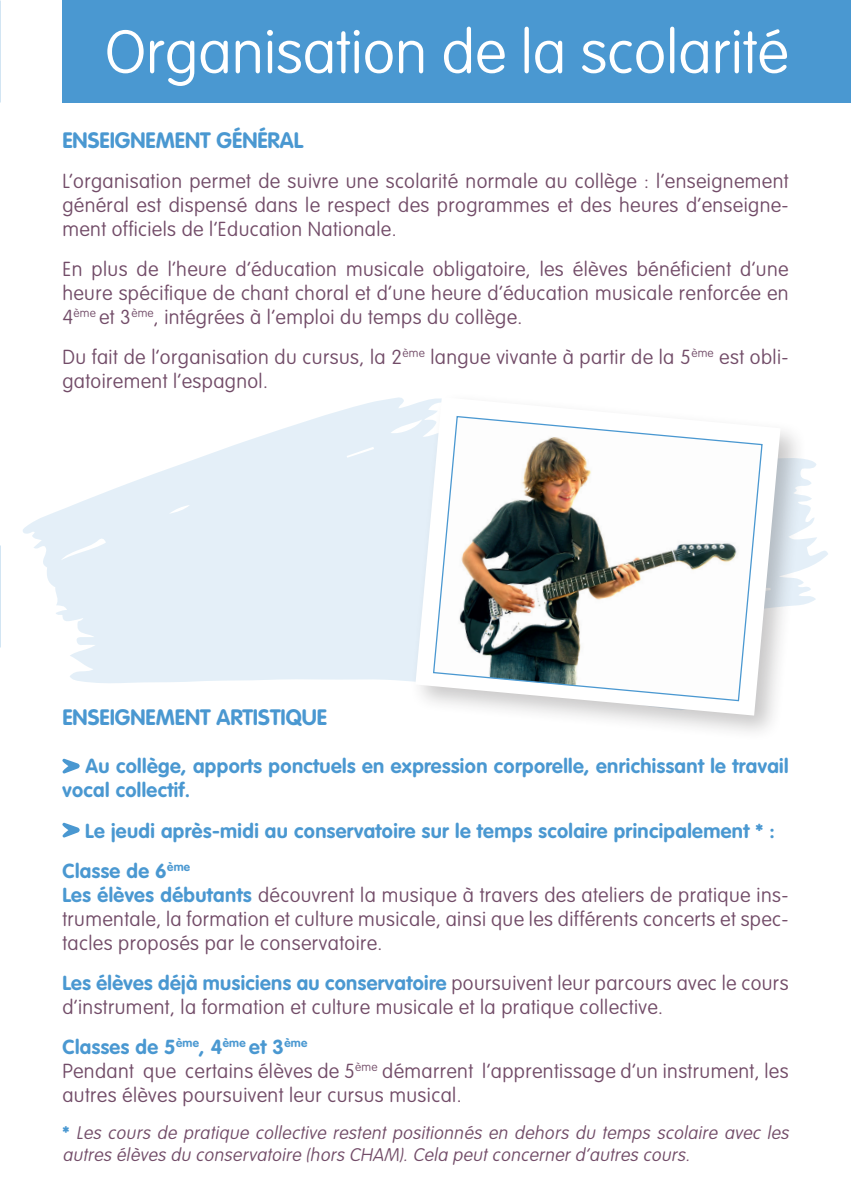
<style>
.page{position:relative;width:851px;height:1191px;background:#fff}
.page>*{position:absolute;margin:0;border:0;box-sizing:border-box;transform-origin:0 0}
.t1{font:100 60px "VAG Rounded";color:#fff}
.t2{font:700 22px "VAG Rounded";color:#4a98d1}
.t3{font:100 20px/24px "VAG Rounded";letter-spacing:.02em;color:#724c68;text-align:justify}
.t4{font:700 20px/24px "VAG Rounded";letter-spacing:.02em;color:#4a98d1}
.t5{font:italic 100 18px/21.6px "VAG Rounded";color:#724c68}
.s1{font-weight:700;color:#4a98d1}
.s2{font-weight:700;font-style:normal;color:#4a98d1}
</style>
<div class="page">
<svg style="left:23px;top:397px;width:805px;height:286px;fill:#e4eff8"></svg>
<div style="left:62px;top:0;width:788px;height:102px;background:#4a98d1"></div>
<svg style="left:62px;top:758px;width:18px;height:15px"></svg>
<svg style="left:62px;top:822px;width:18px;height:15px"></svg>
<div style="left:409px;top:391px;width:398px;height:351px;background:#231f20;opacity:.25"></div>
<svg style="left:415px;top:397px;width:365px;height:318px"></svg>
<svg style="left:432px;top:415px;width:331px;height:287px"></svg>
<h1 class="t1" style="left:105px;top:18px;width:685px">Organisation de la scolarité</h1>
<p class="t2" style="left:62px;top:127px;width:242px">ENSEIGNEMENT GÉNÉRAL</p>
<p class="t3" style="left:62px;top:169px;width:727px">L’organisation permet de suivre une scolarité normale au collège : l’enseignement général est dispensé dans le respect des programmes et des heures d’enseigne&shy;ment officiels de l’Education Nationale.</p>
<p class="t3" style="left:62px;top:257px;width:727px">En plus de l’heure d’éducation musicale obligatoire, les élèves bénéficient d’une heure spécifique de chant choral et d’une heure d’éducation musicale renforcée en 4<sup>ème</sup> et 3<sup>ème</sup>, intégrées à l’emploi du temps du collège.</p>
<p class="t3" style="left:62px;top:345px;width:727px">Du fait de l’organisation du cursus, la 2<sup>ème</sup> langue vivante à partir de la 5<sup>ème</sup> est obli&shy;gatoirement l’espagnol.</p>
<p class="t2" style="left:62px;top:705px;width:266px">ENSEIGNEMENT ARTISTIQUE</p>
<p class="t4" style="left:62px;top:754px;width:727px;text-indent:23px">Au collège, apports ponctuels en expression corporelle, enrichissant le travail vocal collectif.</p>
<p class="t4" style="left:62px;top:810px;width:713px;line-height:40px;text-indent:23px">Le jeudi après-midi au conservatoire sur le temps scolaire principalement * :<br>Classe de 6<sup>ème</sup></p>
<p class="t3" style="left:62px;top:882px;width:727px"><span class="s1">Les élèves débutants</span> découvrent la musique à travers des ateliers de pratique ins&shy;trumentale, la formation et culture musicale, ainsi que les différents concerts et spec&shy;tacles proposés par le conservatoire.</p>
<p class="t3" style="left:62px;top:970px;width:727px"><span class="s1">Les élèves déjà musiciens au conservatoire</span> poursuivent leur parcours avec le cours d’instrument, la formation et culture musicale et la pratique collective.</p>
<p class="t3" style="left:62px;top:1034px;width:727px;text-align:left"><span class="s1">Classes de 5</span><sup>ème</sup><span class="s1">, 4</span><sup>ème</sup> <span class="s1">et 3</span><sup>ème<br></sup>Pendant que certains élèves de 5<sup>ème</sup> démarrent l’apprentissage d’un instrument, les autres élèves poursuivent leur cursus musical.</p>
<p class="t5" style="left:62px;top:1122px;width:731px"><span class="s2">*</span> Les cours de pratique collective restent positionnés en dehors du temps scolaire avec les autres élèves du conservatoire (hors CHAM). Cela peut concerner d’autres cours.</p>
</div>
